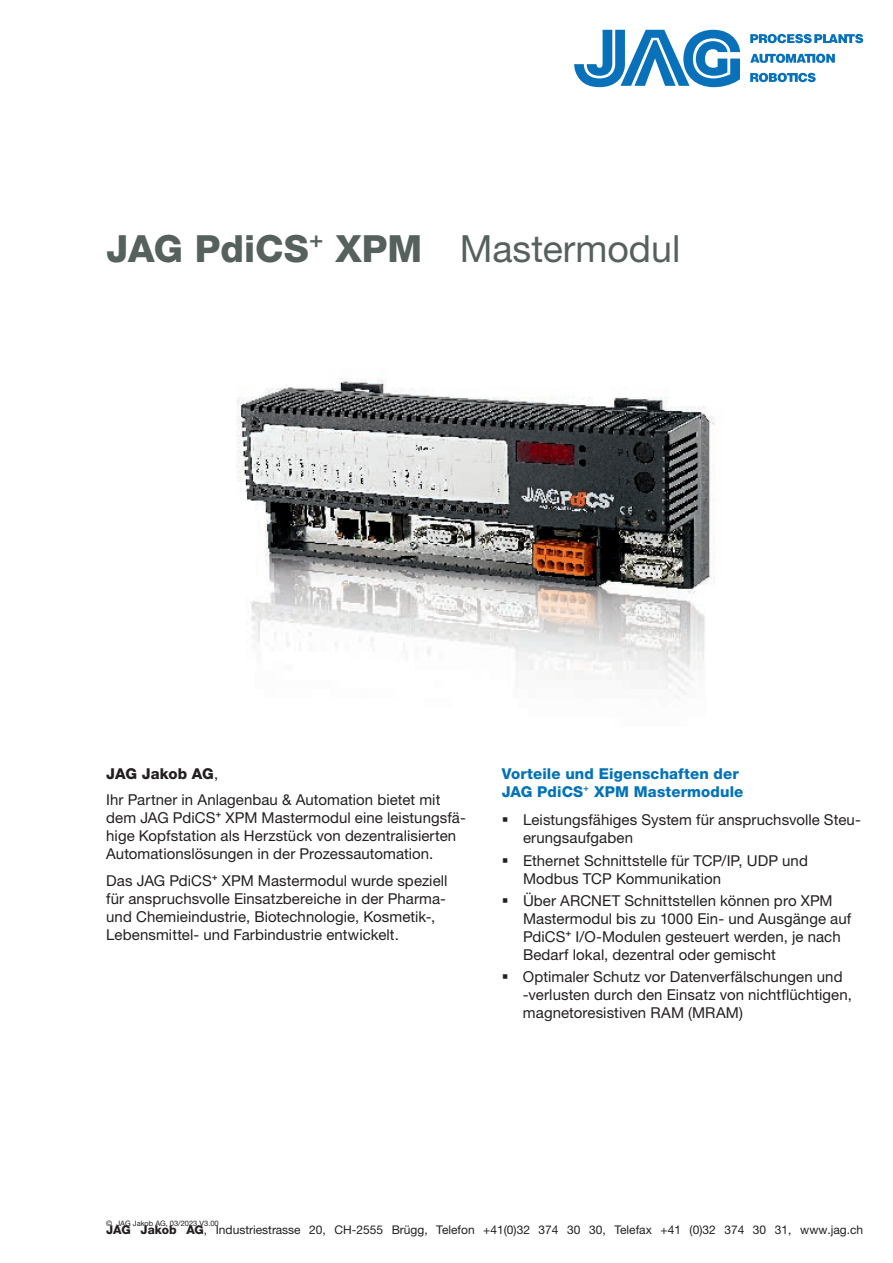
<style>
.page{position:relative;width:893px;height:1263px;background:#fff}
.page>*{position:absolute;margin:0;border:0;box-sizing:border-box;transform-origin:0 0}
.t1{font:37.5px "Helvetica Neue LTW1 G";color:#56615d}
.t2{font:15px/18px "Helvetica Neue LTW1 G";letter-spacing:.005em;color:#231f20}
.t3{font:800 15px/18px "Helvetica Neue LTW1 G";letter-spacing:.01em;color:#0273b6}
.t4{font:12px "Helvetica Neue LTW1 G";color:#231f20}
.t5{font:7.5px "Helvetica Neue LTW1 G";color:#231f20}
.s1{font-weight:800}
.s2{font-weight:400}
</style>
<div class="page">
<svg style="left:574px;top:30px;width:166px;height:57px"></svg>
<svg style="left:750px;top:34px;width:113px;height:9px"></svg>
<svg style="left:750px;top:54px;width:85px;height:9px"></svg>
<svg style="left:750px;top:73px;width:66px;height:9px"></svg>
<img style="left:237px;top:378px;width:478px;height:320px">
<h1 class="t1" style="left:106px;top:226px;width:575px"><span class="s1">JAG PdiCS</span>⁺ <span class="s1">XPM</span> Mastermodul</h1>
<p class="t2" style="left:106px;top:760px;width:336px;line-height:26.5px"><span class="s1">JAG Jakob AG</span>,<br>Ihr Partner in Anlagenbau &amp; Automation bietet mit</p>
<p class="t2" style="left:106px;top:809px;width:361px">dem JAG PdiCS⁺ XPM Mastermodul eine leistungsfä&shy;hige Kopfstation als Herzstück von dezentralisierten<br>Automationslösungen in der Prozessautomation.</p>
<p class="t2" style="left:106px;top:871px;width:343px">Das JAG PdiCS⁺ XPM Mastermodul wurde speziell für anspruchsvolle Einsatzbereiche in der Pharma&shy;und Chemieindustrie, Biotechnologie, Kosmetik-, Lebensmittel- und Farbindustrie entwickelt.</p>
<p class="t3" style="left:502px;top:764px;width:243px">Vorteile und Eigenschaften der<br>JAG PdiCS<span class="s2">⁺</span> XPM Mastermodule</p>
<p class="t2" style="left:523px;top:811px;width:339px">Leistungsfähiges System für anspruchsvolle Steu&shy;erungsaufgaben</p>
<p class="t2" style="left:523px;top:851px;width:286px">Ethernet Schnittstelle für TCP/IP, UDP und<br>Modbus TCP Kommunikation</p>
<p class="t2" style="left:523px;top:891px;width:330px">Über ARCNET Schnittstellen können pro XPM Mastermodul bis zu 1000 Ein- und Ausgänge auf PdiCS⁺ I/O-Modulen gesteuert werden, je nach Bedarf lokal, dezentral oder gemischt</p>
<p class="t2" style="left:523px;top:968px;width:330px">Optimaler Schutz vor Datenverfälschungen und -verlusten durch den Einsatz von nichtflüchtigen, magnetoresistiven RAM (MRAM)</p>
<p class="t5" style="left:106px;top:1219px;width:114px">© JAG Jakob AG, 03/2023 V3.00</p>
<p class="t4" style="left:106px;top:1222px;width:758px"><span class="s1">JAG Jakob AG</span>, Industriestrasse 20, CH-2555 Brügg, Telefon +41(0)32 374 30 30, Telefax +41 (0)32 374 30 31, www.jag.ch</p>
</div>
